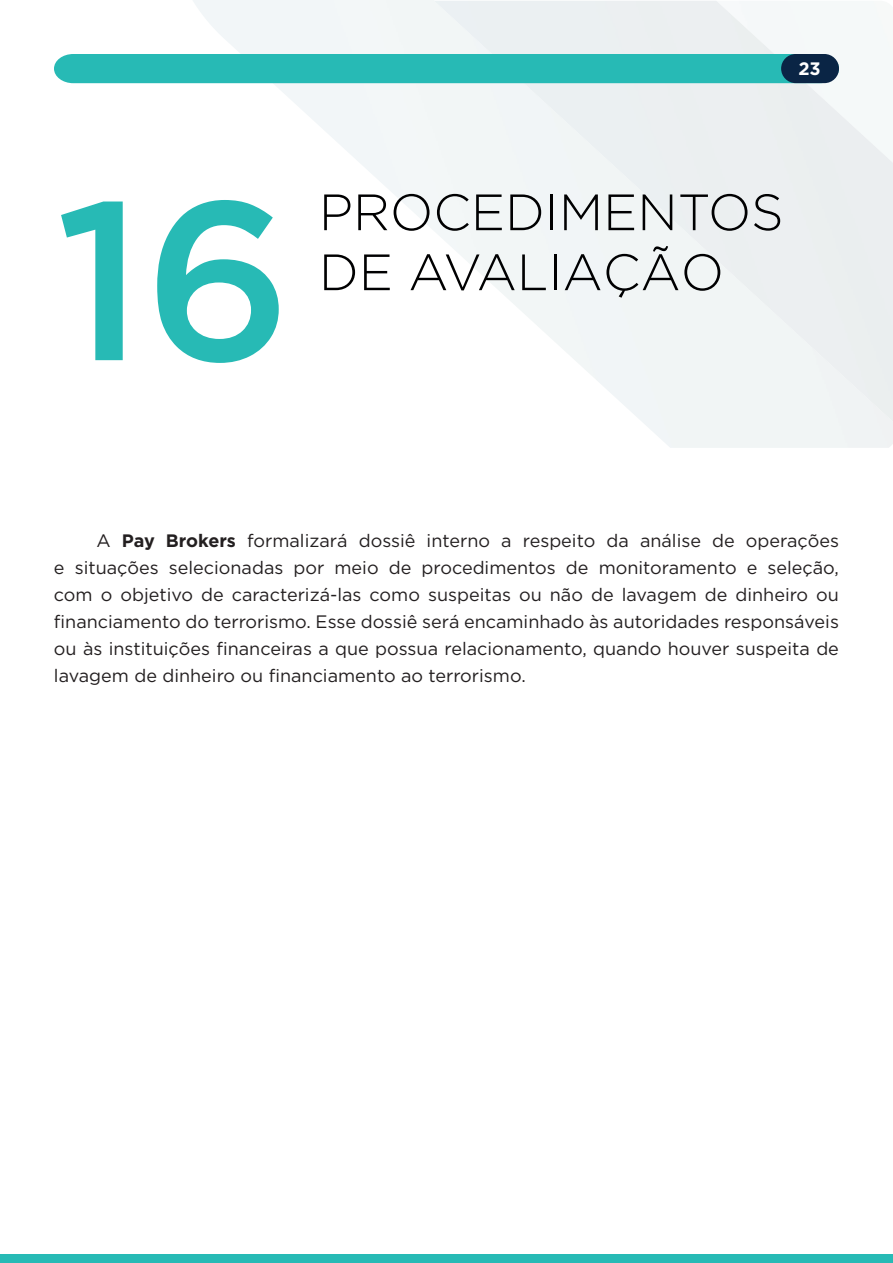
<style>
.page{position:relative;width:893px;height:1263px;background:#fff}
.page>*{position:absolute;margin:0;border:0;box-sizing:border-box;transform-origin:0 0}
.t1{font:500 225px "Gotham Pro";color:#27bab5}
.t2{font:300 51px/60px "Gotham";color:#000001}
.t3{font:18px/27px "Gotham Pro";color:#231f20;text-align:justify}
.t4{font:700 18px "Gotham";color:#fff}
.s1{font-weight:700}
</style>
<div class="page">
<div style="left:54px;top:54px;width:785px;height:29px;background:#27bab5"></div>
<div style="left:781px;top:54px;width:58px;height:29px;background:#0a2545;border-radius:15px"></div>
<div style="left:0;top:1254px;width:893px;height:9px;background:#27bab5"></div>
<p class="t4" style="left:798px;top:58px;width:24px">23</p>
<h1 class="t1" style="left:55px;top:153px;width:238px">16</h1>
<h2 class="t2" style="left:319px;top:181px;width:466px">PROCEDIMENTOS<br>DE AVALIAÇÃO</h2>
<p class="t3" style="left:54px;top:527px;width:786px;text-indent:43px">A <span class="s1">Pay Brokers</span> formalizará dossiê interno a respeito da análise de operações e situações selecionadas por meio de procedimentos de monitoramento e seleção, com o objetivo de caracterizá-las como suspeitas ou não de lavagem de dinheiro ou financiamento do terrorismo. Esse dossiê será encaminhado às autoridades responsáveis ou às instituições financeiras a que possua relacionamento, quando houver suspeita de lavagem de dinheiro ou financiamento ao terrorismo.</p>
</div>
